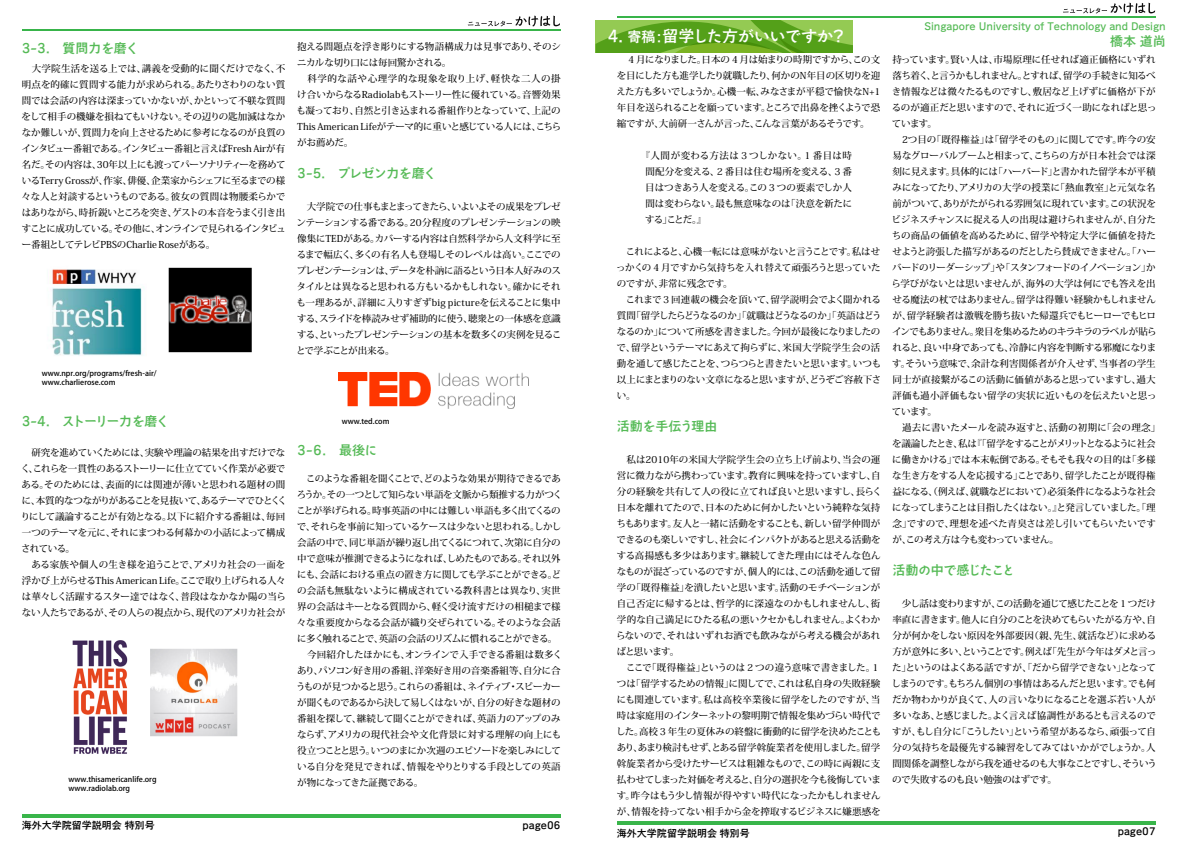
<style>
.page{position:relative;width:1191px;height:842px;background:#fff}
.page>*{position:absolute;margin:0;border:0;box-sizing:border-box;transform-origin:0 0}
.t1{font:16px "Aralet Std DB";letter-spacing:-.02em;color:#fff}
.t2{font:13px "Aralet Std DB";letter-spacing:-.04em;color:#55ba56}
.t3{font:13px "Aralet Std DB";letter-spacing:-.1em;color:#55ba56}
.t4{font:13px "Aralet Std DB";letter-spacing:-.02em;color:#55ba56}
.t5{font:13px "Aralet Std DB";letter-spacing:-.01em;color:#55ba56}
.t6{font:10px "Aralet Std DB";color:#55ba56}
.t7{font:10px "Aralet Std DB";color:#000}
.t8{font:500 9.5px/16px "Koz Min Pro";letter-spacing:-.025em;color:#000}
.t9{font:500 7.5px/9px "Koz Go Pro";color:#000}
.s1{font-size:14px}
</style>
<div class="page">
<hr style="left:22px;top:814px;width:538px;height:3px;background:#39b54a">
<hr style="left:22px;top:29px;width:538px;height:2px;background:#38b44a">
<svg style="left:468px;top:16px;width:92px;height:10px"></svg>
<img style="left:72px;top:640px;width:166px;height:114px">
<img style="left:339px;top:373px;width:190px;height:36px">
<img style="left:50px;top:267px;width:202px;height:89px">
<hr style="left:617px;top:821px;width:538px;height:3px;background:#39b54a">
<hr style="left:617px;top:16px;width:538px;height:2px;background:#38b44a">
<svg style="left:1063px;top:3px;width:92px;height:10px"></svg>
<svg style="left:595px;top:20px;width:257px;height:32px;background:#69ad2a"></svg>
<h2 class="t2" style="left:22px;top:40px;width:118px">3-3.　質問力を磨く</h2>
<p class="t8" style="left:22px;top:60px;width:266px;text-align:justify">　大学院生活を送る上では、講義を受動的に聞くだけでなく、不明点を的確に質問する能力が求められる。あたりさわりのない質問では会話の内容は深まっていかないが、かといって不躾な質問をして相手の機嫌を損ねてもいけない。その辺りの匙加減はなかなか難しいが、質問力を向上させるために参考になるのが良質のインタビュー番組である。インタビュー番組と言えばFresh Airが有名だ。その内容は、30年以上にも渡ってパーソナリティーを務めているTerry Grossが、作家、俳優、企業家からシェフに至るまでの様々な人と対談するというものである。彼女の質問は物腰柔らかではありながら、時折鋭いところを突き、ゲストの本音をうまく引き出すことに成功している。その他に、オンラインで見られるインタビュー番組としてテレビPBSのCharlie Roseがある。</p>
<p class="t9" style="left:42px;top:369px;width:116px">www.npr.org/programs/fresh-air/ www.charlierose.com</p>
<h2 class="t3" style="left:22px;top:412px;width:149px">3-4.　ストーリー力を磨く</h2>
<p class="t8" style="left:21px;top:444px;width:268px">　研究を進めていくためには、実験や理論の結果を出すだけでなく、これらを一貫性のあるストーリーに仕立てていく作業が必要である。そのためには、表面的には関連が薄いと思われる題材の間に、本質的なつながりがあることを見抜いて、あるテーマでひとくくりにして議論することが有効となる。以下に紹介する番組は、毎回一つのテーマを元に、それにまつわる何幕かの小話によって構成されている。<br>　ある家族や個人の生き様を追うことで、アメリカ社会の一面を浮かび上がらせるThis American Life。ここで取り上げられる人々は華々しく活躍するスター達ではなく、普段はなかなか陽の当らない人たちであるが、その人らの視点から、現代のアメリカ社会が</p>
<p class="t9" style="left:69px;top:775px;width:89px">www.thisamericanlife.org www.radiolab.org</p>
<p class="t8" style="left:297px;top:38px;width:266px">抱える問題点を浮き彫りにする物語構成力は見事であり、そのシニカルな切り口には毎回驚かされる。<br>　科学的な話や心理学的な現象を取り上げ、軽快な二人の掛け合いからなるRadiolabもストーリー性に優れている。音響効果も凝っており、自然と引き込まれる番組作りとなっていて、上記の<br>This American Lifeがテーマ的に重いと感じている人には、こちらがお薦めだ。</p>
<h2 class="t2" style="left:297px;top:164px;width:141px">3-5.　プレゼン力を磨く</h2>
<p class="t8" style="left:296px;top:198px;width:267px;text-align:justify">　大学院での仕事もまとまってきたら、いよいよその成果をプレゼンテーションする番である。20分程度のプレゼンテーションの映像集にTEDがある。カバーする内容は自然科学から人文科学に至るまで幅広く、多くの有名人も登場しそのレベルは高い。ここでのプレゼンテーションは、データを朴訥に語るという日本人好みのスタイルとは異なると思われる方もいるかもしれない。確かにそれも一理あるが、詳細に入りすぎずbig pictureを伝えることに集中する、スライドを棒読みせず補助的に使う、聴衆との一体感を意識する、といったプレゼンテーションの基本を数多くの実例を見ることで学ぶことが出来る。</p>
<p class="t9" style="left:342px;top:417px;width:49px">www.ted.com</p>
<h2 class="t2" style="left:297px;top:442px;width:82px">3-６.　最後に</h2>
<p class="t8" style="left:296px;top:470px;width:268px">　このような番組を聞くことで、どのような効果が期待できるであろうか。その一つとして知らない単語を文脈から類推する力がつくことが挙げられる。時事英語の中には難しい単語も多く出てくるので、それらを事前に知っているケースは少ないと思われる。しかし会話の中で、同じ単語が繰り返し出てくるにつれて、次第に自分の中で意味が推測できるようになれば、しめたものである。それ以外にも、会話における重点の置き方に関しても学ぶことができる。どの会話も無駄ないように構成されている教科書とは異なり、実世界の会話はキーとなる質問から、軽く受け流すだけの相槌まで様々な重要度からなる会話が織り交ぜられている。そのような会話に多く触れることで、英語の会話のリズムに慣れることができる。　今回紹介したほかにも、オンラインで入手できる番組は数多くあり、パソコン好き用の番組、洋楽好き用の音楽番組等、自分に合うものが見つかると思う。これらの番組は、ネイティブ・スピーカーが聞くものであるから決して易しくはないが、自分の好きな題材の番組を探して、継続して聞くことができれば、英語力のアップのみならず、アメリカの現代社会や文化背景に対する理解の向上にも役立つことと思う。いつのまにか次週のエピソードを楽しみにしている自分を発見できれば、情報をやりとりする手段としての英語が物になってきた証拠である。</p>
<p class="t7" style="left:22px;top:819px;width:134px">海外大学院留学説明会 特別号</p>
<p class="t7" style="left:522px;top:819px;width:39px">page06</p>
<h1 class="t1" style="left:608px;top:25px;width:238px">4. <span class="s1">寄稿：</span>留学した方がいいですか?</h1>
<p class="t8" style="left:616px;top:51px;width:265px;text-align:justify">　４月になりました。日本の４月は始まりの時期ですから、この文を目にした方も進学したり就職したり、何かのN年目の区切りを迎えた方も多いでしょうか。心機一転、みなさまが平穏で愉快なN+1年目を送られることを願っています。ところで出鼻を挫くようで恐縮ですが、大前研一さんが言った、こんな言葉があるそうです。</p>
<p class="t8" style="left:645px;top:147px;width:209px;text-align:justify;text-indent:-4px">『人間が変わる方法は３つしかない。１番目は時間配分を変える、２番目は住む場所を変える、３番目はつきあう人を変える。この３つの要素でしか人間は変わらない。最も無意味なのは「決意を新たにする」ことだ。』</p>
<p class="t8" style="left:616px;top:243px;width:267px">　これによると、心機一転には意味がないと言うことです。私はせっかくの４月ですから気持ちを入れ替えて頑張ろうと思っていたのですが、非常に残念です。<br>　これまで３回連載の機会を頂いて、留学説明会でよく聞かれる質問「留学したらどうなるのか」「就職はどうなるのか」「英語はどうなるのか」について所感を書きました。今回が最後になりましたので、留学というテーマにあえて拘らずに、米国大学院学生会の活動を通して感じたことを、つらつらと書きたいと思います。いつも以上にまとまりのない文章になると思いますが、どうぞご容赦下さい。</p>
<h2 class="t5" style="left:617px;top:417px;width:102px">活動を手伝う理由</h2>
<p class="t8" style="left:616px;top:451px;width:267px">　私は2010年の米国大学院学生会の立ち上げ前より、当会の運営に微力ながら携わっています。教育に興味を持っていますし、自分の経験を共有して人の役に立てれば良いと思いますし、長らく日本を離れてたので、日本のために何かしたいという純粋な気持ちもあります。友人と一緒に活動をすることも、新しい留学仲間ができるのも楽しいですし、社会にインパクトがあると思える活動をする高揚感も多少はあります。継続してきた理由にはそんな色んなものが混ざっているのですが、個人的には、この活動を通して留学の「既得権益」を潰したいと思います。活動のモチベーションが自己否定に帰するとは、哲学的に深遠なのかもしれませんし、衒学的な自己満足にひたる私の悪いクセかもしれません。よくわからないので、それはいずれお酒でも飲みながら考える機会があればと思います。<br>　ここで「既得権益」というのは２つの違う意味で書きました。１つは「留学するための情報」に関してで、これは私自身の失敗経験にも関連しています。私は高校卒業後に留学をしたのですが、当時は家庭用のインターネットの黎明期で情報を集めづらい時代でした。高校３年生の夏休みの終盤に衝動的に留学を決めたこともあり、あまり検討もせず、とある留学斡旋業者を使用しました。留学斡旋業者から受けたサービスは粗雑なもので、この時に両親に支払わせてしまった対価を考えると、自分の選択を今も後悔しています。昨今はもう少し情報が得やすい時代になったかもしれませんが、情報を持ってない相手から金を搾取するビジネスに嫌悪感を</p>
<p class="t6" style="left:924px;top:19px;width:243px">Singapore University of Technology and Design</p>
<h2 class="t2" style="left:1110px;top:32px;width:57px">橋本 道尚</h2>
<p class="t8" style="left:891px;top:51px;width:270px">持っています。賢い人は、市場原理に任せれば適正価格にいずれ落ち着く、と言うかもしれません。とすれば、留学の手続きに知るべき情報などは微々たるものですし、敷居など上げずに価格が下がるのが適正だと思いますので、それに近づく一助になればと思っています。<br>　2つ目の「既得権益」は「留学そのもの」に関してです。昨今の安易なグローバルブームと相まって、こちらの方が日本社会では深刻に見えます。具体的には「ハーバード」と書かれた留学本が平積みになってたり、アメリカの大学の授業に「熱血教室」と元気な名前がついて、ありがたがられる雰囲気に現れています。この状況をビジネスチャンスに捉える人の出現は避けられませんが、自分たちの商品の価値を高めるために、留学や特定大学に価値を持たせようと誇張した描写があるのだとしたら賛成できません。「ハーバードのリーダーシップ」や「スタンフォードのイノベーション」から学びがないとは思いませんが、海外の大学は何にでも答えを出せる魔法の杖ではありません。留学は得難い経験かもしれませんが、留学経験者は激戦を勝ち抜いた帰還兵でもヒーローでもヒロインでもありません。衆目を集めるためのキラキラのラベルが貼られると、良い中身であっても、冷静に内容を判断する邪魔になります。そういう意味で、余計な利害関係者が介入せず、当事者の学生同士が直接繋がるこの活動に価値があると思っていますし、過大評価も過小評価もない留学の実状に近いものを伝えたいと思っています。<br>　過去に書いたメールを読み返すと、活動の初期に「会の理念」を議論したとき、私は『「留学をすることがメリットとなるように社会に働きかける」では本末転倒である。そもそも我々の目的は「多様な生き方をする人を応援する」ことであり、留学したことが既得権益になる、（例えば、就職などにおいて）必須条件になるような社会になってしまうことは目指したくはない。』と発言していました。「理念」ですので、理想を述べた青臭さは差し引いてもらいたいですが、この考え方は今も変わっていません。</p>
<h2 class="t4" style="left:892px;top:561px;width:124px">活動の中で感じたこと</h2>
<p class="t8" style="left:891px;top:595px;width:267px">　少し話は変わりますが、この活動を通じて感じたことを１つだけ率直に書きます。他人に自分のことを決めてもらいたがる方や、自分が何かをしない原因を外部要因（親、先生、就活など）に求める方が意外に多い、ということです。例えば「先生が今年はダメと言った」というのはよくある話ですが、「だから留学できない」となってしまうのです。もちろん個別の事情はあるんだと思います。でも何だか物わかりが良くて、人の言いなりになることを選ぶ若い人が多いなあ、と感じました。よく言えば協調性があるとも言えるのですが、もし自分に「こうしたい」という希望があるなら、頑張って自分の気持ちを最優先する練習をしてみてはいかがでしょうか。人間関係を調整しながら我を通せるのも大事なことですし、そういうので失敗するのも良い勉強のはずです。</p>
<p class="t7" style="left:617px;top:827px;width:134px">海外大学院留学説明会 特別号</p>
<p class="t7" style="left:1117px;top:825px;width:39px">page07</p>
</div>
